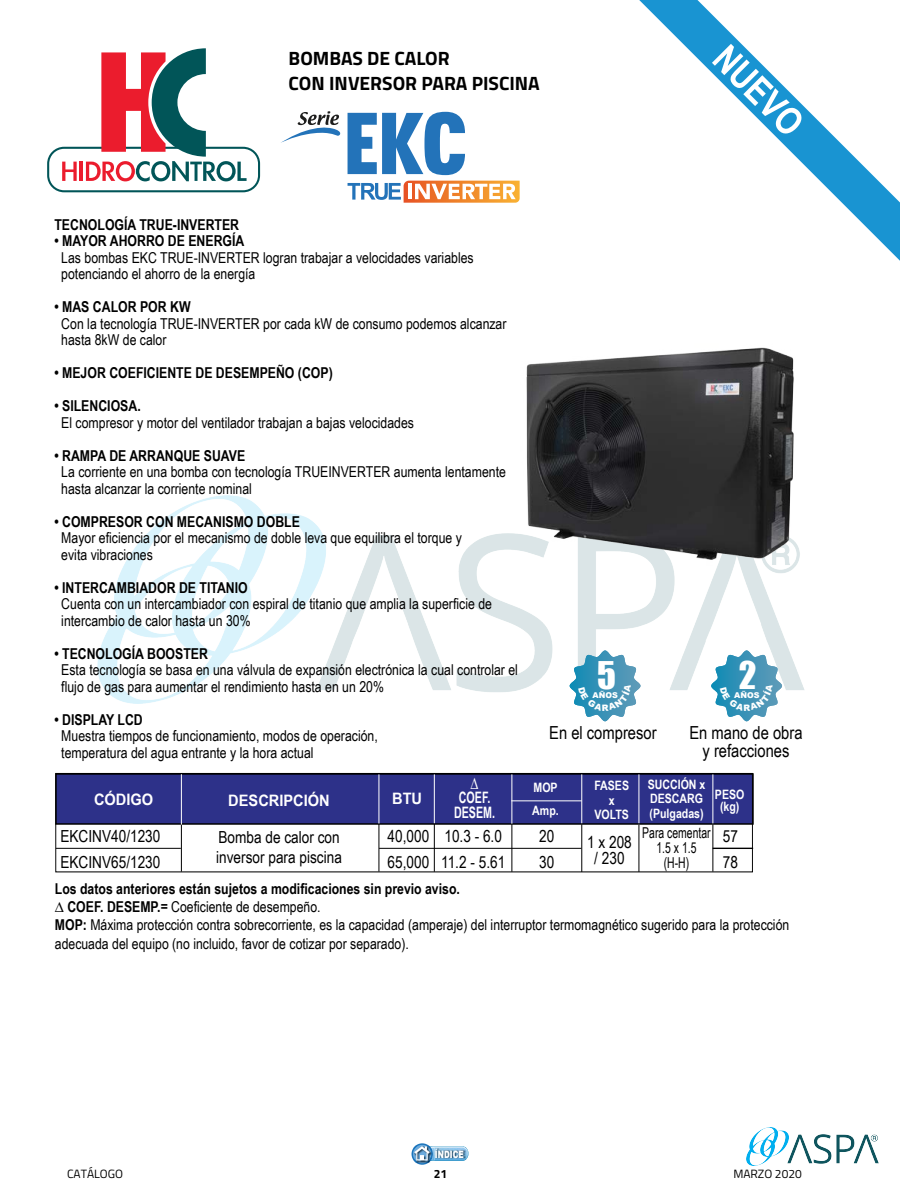
<style>
.page{position:relative;width:900px;height:1200px;background:#fff}
.page>*{position:absolute;margin:0;border:0;box-sizing:border-box;transform-origin:0 0}
.t1{font:700 37.5px "Arial Narrow";color:#fff}
.t2{font:35.1px "Impact";color:#fff}
.t3{font:700 19.2px "Titillium Web";color:#000}
.t4{font:18px/17.4px "Arial Narrow";color:#000;text-align:center}
.t5{font:16.65px/20px "Arial Narrow";color:#000}
.t6{font:700 15.75px "Arial Narrow";color:#fff;scale:1.13 1}
.t7{font:700 15.75px/14.5px "Arial Narrow";color:#fff;text-align:center;scale:.83 1}
.t8{font:15px/16.5px "Arial Narrow";color:#000}
.t9{font:700 15px "Arial Narrow";color:#000}
.t10{font:15px/15px "Arial Narrow";color:#000;text-align:center;scale:.85 1}
.t11{font:700 12.9px/14.4px "Arial Narrow";color:#fff;text-align:center}
.t12{font:12px "Titillium Web";color:#000}
.t13{font:700 12px "Titillium Web";color:#000}
.t14{font:900 10.05px "Arial";color:#fff;scale:.74 1}
.t15{font:900 7.95px "Arial";color:#fff}
.s1{font-weight:700}
</style>
<div class="page">
<img style="left:97px;top:496px;width:707px;height:207px">
<img style="left:746px;top:1127px;width:133px;height:39px">
<svg style="left:412px;top:1143px;width:57px;height:22px"></svg>
<svg style="left:414px;top:1146px;width:54px;height:14px"></svg>
<svg style="left:639px;top:0;width:261px;height:261px"></svg>
<img style="left:515px;top:347px;width:287px;height:218px">
<div style="left:47px;top:147px;width:213px;height:45px;border:2px solid #015558;border-radius:16px"></div>
<svg style="left:62px;top:162px;width:15px;height:19px"></svg>
<hr style="left:80px;top:162px;width:3px;height:19px;background:#eb1c2d">
<svg style="left:86px;top:48px;width:161px;height:133px"></svg>
<svg style="left:281px;top:111px;width:184px;height:64px"></svg>
<svg style="left:348px;top:181px;width:172px;height:22px"></svg>
<div style="left:56px;top:774px;width:696px;height:50px;background:#2d3189"></div>
<div style="left:55px;top:773px;width:699px;height:52px;border:1px solid #000"></div>
<hr style="left:713px;top:848px;width:40px;height:1px;background:#000">
<hr style="left:379px;top:824px;width:1px;height:48px;background:#000">
<hr style="left:512px;top:824px;width:1px;height:48px;background:#000">
<hr style="left:639px;top:825px;width:1px;height:47px;background:#000">
<hr style="left:434px;top:824px;width:1px;height:48px;background:#000">
<hr style="left:181px;top:825px;width:1px;height:47px;background:#000">
<div style="left:55px;top:773px;width:698px;height:99px;border:1px solid #000"></div>
<hr style="left:379px;top:774px;width:1px;height:49px;background:#fff">
<hr style="left:512px;top:774px;width:1px;height:50px;background:#fff">
<hr style="left:581px;top:824px;width:1px;height:48px;background:#000">
<hr style="left:581px;top:774px;width:1px;height:49px;background:#fff">
<hr style="left:639px;top:774px;width:1px;height:49px;background:#fff">
<hr style="left:434px;top:774px;width:1px;height:49px;background:#fff">
<hr style="left:181px;top:774px;width:1px;height:51px;background:#fff">
<hr style="left:713px;top:825px;width:1px;height:47px;background:#000">
<hr style="left:713px;top:774px;width:1px;height:49px;background:#fff">
<hr style="left:56px;top:848px;width:125px;height:1px;background:#000">
<hr style="left:379px;top:848px;width:202px;height:1px;background:#000">
<hr style="left:511px;top:800px;width:71px;height:1px;background:#fff">
<svg style="left:711px;top:650px;width:71px;height:71px"></svg>
<svg style="left:570px;top:650px;width:71px;height:71px"></svg>
<p class="t3" style="left:289px;top:43px;width:163px">BOMBAS DE CALOR</p>
<p class="t1" style="left:740px;top:32px;width:111px;rotate:45deg">NUEVO</p>
<p class="t3" style="left:289px;top:69px;width:253px">CON INVERSOR PARA PISCINA</p>
<p class="t9" style="left:54px;top:213px;width:186px">TECNOLOGÍA TRUE-INVERTER</p>
<p class="t8" style="left:61px;top:232px;width:414px;text-indent:-7px"><span class="s1">• MAYOR AHORRO DE ENERGÍA<br></span>Las bombas EKC TRUE-INVERTER logran trabajar a velocidades variables potenciando el ahorro de la energía</p>
<p class="t8" style="left:61px;top:298px;width:447px;text-indent:-7px"><span class="s1">• MAS CALOR POR KW<br></span>Con la tecnología TRUE-INVERTER por cada kW de consumo podemos alcanzar hasta 8kW de calor</p>
<p class="t9" style="left:54px;top:362px;width:280px">• MEJOR COEFICIENTE DE DESEMPEÑO (COP)</p>
<p class="t8" style="left:61px;top:397px;width:354px;text-indent:-7px"><span class="s1">• SILENCIOSA.<br></span>El compresor y motor del ventilador trabajan a bajas velocidades</p>
<p class="t8" style="left:61px;top:447px;width:446px;text-indent:-7px"><span class="s1">• RAMPA DE ARRANQUE SUAVE<br></span>La corriente en una bomba con tecnología TRUEINVERTER aumenta lentamente hasta alcanzar la corriente nominal</p>
<p class="t8" style="left:61px;top:513px;width:402px;text-indent:-7px"><span class="s1">• COMPRESOR CON MECANISMO DOBLE<br></span>Mayor eficiencia por el mecanismo de doble leva que equilibra el torque y evita vibraciones</p>
<p class="t8" style="left:61px;top:579px;width:432px;text-indent:-7px"><span class="s1">• INTERCAMBIADOR DE TITANIO<br></span>Cuenta con un intercambiador con espiral de titanio que amplia la superficie de intercambio de calor hasta un 30%</p>
<p class="t8" style="left:61px;top:645px;width:458px;text-indent:-7px"><span class="s1">• TECNOLOGÍA BOOSTER<br></span>Esta tecnología se basa en una válvula de expansión electrónica la cual controlar el flujo de gas para aumentar el rendimiento hasta en un 20%</p>
<p class="t8" style="left:61px;top:711px;width:318px;text-indent:-7px"><span class="s1">• DISPLAY LCD<br></span>Muestra tiempos de funcionamiento, modos de operación, temperatura del agua entrante y la hora actual</p>
<p class="t2" style="left:739px;top:648px;width:19px">2</p>
<p class="t2" style="left:597px;top:648px;width:20px">5</p>
<p class="t15" style="left:593px;top:689px;width:27px">AÑOS</p>
<p class="t4" style="left:549px;top:723px;width:109px">En el compresor</p>
<p class="t4" style="left:689px;top:723px;width:115px">En mano de obra y refacciones</p>
<p class="t15" style="left:734px;top:689px;width:27px">AÑOS</p>
<p class="t6" style="left:94px;top:787px;width:54px">CÓDIGO</p>
<p class="t6" style="left:228px;top:788px;width:91px">DESCRIPCIÓN</p>
<p class="t6" style="left:392px;top:787px;width:28px">BTU</p>
<p class="t7" style="left:454px;top:775px;width:51px">∆<br>COEF.<br>DESEM.</p>
<p class="t11" style="left:648px;top:776px;width:59px;text-align:left">SUCCIÓN x<br>DESCARG (Pulgadas)</p>
<p class="t11" style="left:594px;top:778px;width:36px">FASES x<br>VOLTS</p>
<p class="t11" style="left:715px;top:788px;width:31px;line-height:12px">PESO (kg)</p>
<p class="t11" style="left:532px;top:776px;width:28px;line-height:22.8px;text-align:left">MOP<br>Amp.</p>
<p class="t10" style="left:642px;top:824px;width:82px">Para cementar<br>1.5 x 1.5 (H-H)</p>
<p class="t5" style="left:60px;top:825px;width:102px">EKCINV40/1230</p>
<p class="t5" style="left:388px;top:825px;width:116px">40,000 10.3 - 6.0</p>
<p class="t5" style="left:539px;top:825px;width:17px">20</p>
<p class="t5" style="left:723px;top:825px;width:17px">57</p>
<p class="t5" style="left:60px;top:851px;width:102px">EKCINV65/1230</p>
<p class="t5" style="left:388px;top:851px;width:119px">65,000 11.2 - 5.61</p>
<p class="t5" style="left:539px;top:851px;width:17px">30</p>
<p class="t5" style="left:723px;top:851px;width:17px">78</p>
<p class="t5" style="left:216px;top:827px;width:127px">Bomba de calor con inversor para piscina</p>
<p class="t5" style="left:587px;top:833px;width:46px;line-height:16.5px;text-align:center">1 x 208 / 230</p>
<p class="t8" style="left:55px;top:879px;width:736px;line-height:18.3px"><span class="s1">Los datos anteriores están sujetos a modificaciones sin previo aviso.<br></span>∆ <span class="s1">COEF. DESEMP.=</span> Coeficiente de desempeño.<br><span class="s1">MOP:</span> Máxima protección contra sobrecorriente, es la capacidad (amperaje) del interruptor termomagnético sugerido para la protección adecuada del equipo (no incluido, favor de cotizar por separado).</p>
<p class="t14" style="left:435px;top:1147px;width:41px">ÍNDICE</p>
<p class="t13" style="left:434px;top:1164px;width:15px">21</p>
<p class="t12" style="left:733px;top:1165px;width:70px">MARZO 2020</p>
</div>
